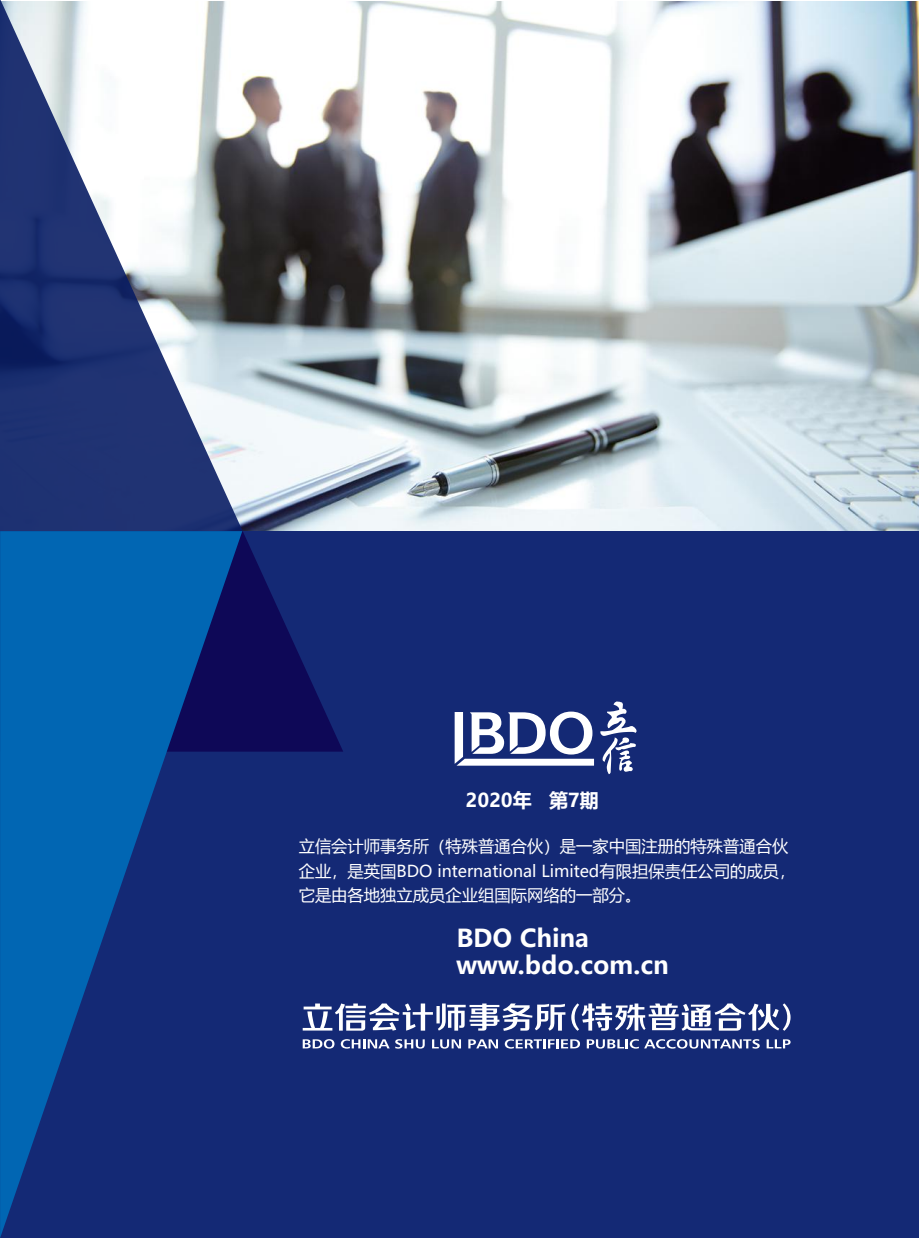
<style>
.page{position:relative;width:919px;height:1238px;background:#fff}
.page>*{position:absolute;margin:0;border:0;box-sizing:border-box;transform-origin:0 0}
.t1{font:700 24.45px/27.2px "Microsoft Ya Hei";color:#fff}
.t2{font:700 19.05px "Microsoft Ya Hei";color:#fff}
.t3{font:16.35px/24.5px "Microsoft Ya Hei";color:#fff}
</style>
<div class="page">
<img style="left:243px;top:2px;width:675px;height:529px">
<div style="left:0;top:531px;width:918px;height:706px;background:#142975"></div>
<svg style="left:242px;top:531px;width:101px;height:220px;fill:#0f0e5c"></svg>
<svg style="left:0;top:0;width:243px;height:531px"></svg>
<svg style="left:0;top:531px;width:242px;height:706px;fill:#025eab"></svg>
<svg style="left:303px;top:1039px;width:31px;height:9px"></svg>
<svg style="left:341px;top:1039px;width:48px;height:9px"></svg>
<svg style="left:395px;top:1039px;width:29px;height:9px"></svg>
<svg style="left:432px;top:1039px;width:29px;height:9px"></svg>
<svg style="left:468px;top:1039px;width:30px;height:9px"></svg>
<svg style="left:504px;top:1039px;width:76px;height:9px"></svg>
<svg style="left:586px;top:1039px;width:173px;height:9px"></svg>
<svg style="left:766px;top:1039px;width:24px;height:9px"></svg>
<svg style="left:303px;top:1003px;width:262px;height:27px"></svg>
<svg style="left:571px;top:1003px;width:219px;height:27px"></svg>
<svg style="left:454px;top:701px;width:183px;height:73px"></svg>
<p class="t2" style="left:466px;top:786px;width:134px">2020年 第7期</p>
<p class="t3" style="left:298px;top:833px;width:498px">立信会计师事务所（特殊普通合伙）是一家中国注册的特殊普通合伙企业，是英国BDO international Limited有限担保责任公司的成员，它是由各地独立成员企业组国际网络的一部分。</p>
<h1 class="t1" style="left:456px;top:923px;width:214px">BDO China www.bdo.com.cn</h1>
</div>
